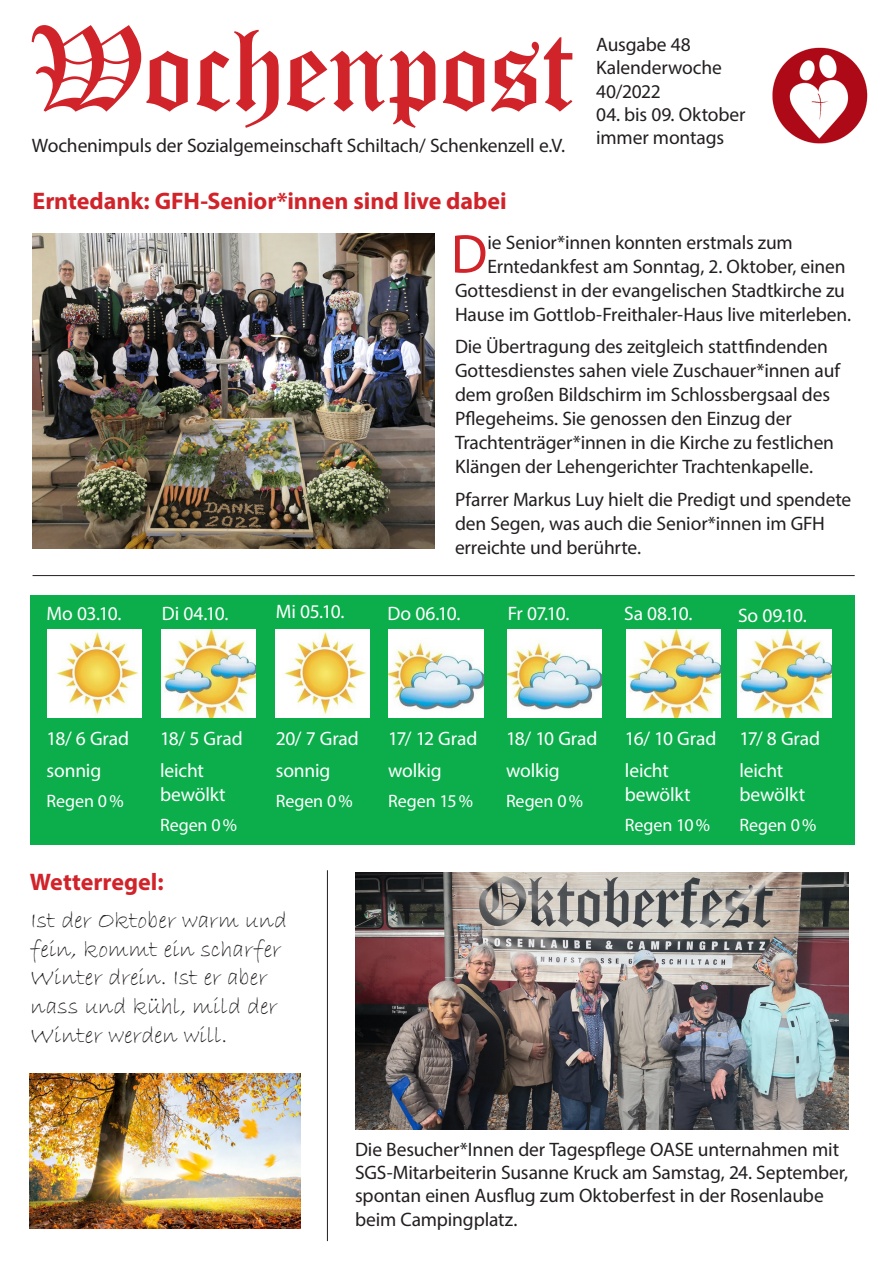
<style>
.page{position:relative;width:893px;height:1263px;background:#fff}
.page>*{position:absolute;margin:0;border:0;box-sizing:border-box;transform-origin:0 0}
.t1{font:117px "Old English Text";letter-spacing:-.015em;color:#d1232a}
.t2{font:55.05px "Myriad Pro";color:#d1232a}
.t3{font:24px/28.8px "Bradley Hand ITC";letter-spacing:-.005em;color:#231f20}
.t4{font:700 24px "Myriad Pro";letter-spacing:-.005em;color:#d1232a}
.t5{font:19.5px/24px "Myriad Pro";letter-spacing:-.005em;color:#231f20}
.t6{font:19.5px/23.4px "Myriad Pro";letter-spacing:-.005em;color:#fff}
.t7{font:18px "Myriad Pro";letter-spacing:-.005em;color:#fff}
</style>
<div class="page">
<img style="left:768px;top:46px;width:103px;height:102px;border-radius:51px">
<div style="left:30px;top:595px;width:825px;height:250px;background:#0cae4c"></div>
<img style="left:47px;top:629px;width:94px;height:89px">
<img style="left:162px;top:629px;width:94px;height:89px">
<img style="left:275px;top:629px;width:94px;height:89px">
<img style="left:389px;top:629px;width:94px;height:89px">
<img style="left:508px;top:629px;width:94px;height:89px">
<img style="left:627px;top:629px;width:94px;height:89px">
<img style="left:737px;top:629px;width:94px;height:89px">
<hr style="left:33px;top:575px;width:822px;height:1px;background:#231f20">
<img style="left:30px;top:1074px;width:270px;height:155px">
<hr style="left:327px;top:870px;width:1px;height:371px;background:#231f20">
<img style="left:33px;top:234px;width:402px;height:315px">
<img style="left:355px;top:872px;width:493px;height:258px">
<p class="t1" style="left:28px;top:-6px;width:548px">Wochenpost</p>
<p class="t5" style="left:596px;top:32px;width:96px">Ausgabe 48</p>
<p class="t5" style="left:596px;top:56px;width:127px;line-height:23.4px">Kalenderwoche<br>40/2022</p>
<p class="t5" style="left:596px;top:102px;width:151px">04. bis 09. Oktober</p>
<p class="t5" style="left:32px;top:133px;width:535px">Wochenimpuls der Sozialgemeinschaft Schiltach/ Schenkenzell e.V.</p>
<p class="t5" style="left:596px;top:126px;width:129px">immer montags</p>
<p class="t4" style="left:33px;top:186px;width:476px">Erntedank: GFH-Senior*innen sind live dabei</p>
<p class="t2" style="left:451px;top:220px;width:38px">D</p>
<p class="t5" style="left:487px;top:230px;width:307px">ie Senior*innen konnten erstmals zum</p>
<p class="t5" style="left:487px;top:254px;width:360px">Erntedankfest am Sonntag, 2. Oktober, einen</p>
<p class="t5" style="left:455px;top:278px;width:391px">Gottesdienst in der evangelischen Stadtkirche zu</p>
<p class="t5" style="left:455px;top:302px;width:398px">Hause im Gottlob-Freithaler-Haus live miterleben.</p>
<p class="t5" style="left:455px;top:334px;width:387px">Die Übertragung des zeitgleich stattfindenden Gottesdienstes sahen viele Zuschauer*innen auf dem großen Bildschirm im Schlossbergsaal des Pflegeheims. Sie genossen den Einzug der Trachtenträger*innen in die Kirche zu festlichen Klängen der Lehengerichter Trachtenkapelle.</p>
<p class="t5" style="left:455px;top:487px;width:398px">Pfarrer Markus Luy hielt die Predigt und spendete den Segen, was auch die Senior*innen im GFH</p>
<p class="t5" style="left:455px;top:535px;width:188px">erreichte und berührte.</p>
<p class="t6" style="left:47px;top:601px;width:76px">Mo 03.10.</p>
<p class="t6" style="left:162px;top:601px;width:68px">Di 04.10.</p>
<p class="t6" style="left:276px;top:599px;width:70px">Mi 05.10.</p>
<p class="t6" style="left:388px;top:601px;width:75px">Do 06.10.</p>
<p class="t6" style="left:508px;top:601px;width:63px">Fr 07.10.</p>
<p class="t6" style="left:624px;top:601px;width:70px">Sa 08.10.</p>
<p class="t6" style="left:738px;top:603px;width:70px">So 09.10.</p>
<p class="t6" style="left:47px;top:727px;width:84px">18/ 6 Grad</p>
<p class="t6" style="left:47px;top:758px;width:56px">sonnig</p>
<p class="t7" style="left:47px;top:790px;width:79px">Regen 0%</p>
<p class="t6" style="left:160px;top:727px;width:84px">18/ 5 Grad</p>
<p class="t6" style="left:160px;top:758px;width:67px">leicht bewölkt</p>
<p class="t7" style="left:160px;top:813px;width:79px">Regen 0%</p>
<p class="t6" style="left:276px;top:727px;width:85px">20/ 7 Grad</p>
<p class="t6" style="left:276px;top:758px;width:56px">sonnig</p>
<p class="t7" style="left:276px;top:790px;width:79px">Regen 0%</p>
<p class="t4" style="left:30px;top:867px;width:135px">Wetterregel:</p>
<p class="t3" style="left:31px;top:906px;width:258px">Ist der Oktober warm und fein, kommt ein scharfer<br>Winter drein. Ist er aber nass und kühl, mild der<br>Winter werden will.</p>
<p class="t6" style="left:388px;top:727px;width:91px">17/ 12 Grad</p>
<p class="t6" style="left:388px;top:758px;width:55px">wolkig</p>
<p class="t7" style="left:388px;top:790px;width:86px">Regen 15%</p>
<p class="t6" style="left:506px;top:727px;width:93px">18/ 10 Grad</p>
<p class="t6" style="left:506px;top:758px;width:55px">wolkig</p>
<p class="t7" style="left:506px;top:790px;width:79px">Regen 0%</p>
<p class="t6" style="left:625px;top:727px;width:93px">16/ 10 Grad</p>
<p class="t6" style="left:625px;top:758px;width:67px">leicht bewölkt</p>
<p class="t7" style="left:625px;top:813px;width:87px">Regen 10%</p>
<p class="t6" style="left:739px;top:727px;width:82px">17/ 8 Grad</p>
<p class="t6" style="left:739px;top:758px;width:67px">leicht bewölkt</p>
<p class="t7" style="left:739px;top:813px;width:79px">Regen 0%</p>
<p class="t5" style="left:355px;top:1137px;width:495px;line-height:23.4px">Die Besucher*Innen der Tagespflege OASE unternahmen mit SGS-Mitarbeiterin Susanne Kruck am Samstag, 24. September, spontan einen Ausflug zum Oktoberfest in der Rosenlaube beim Campingplatz.</p>
</div>
